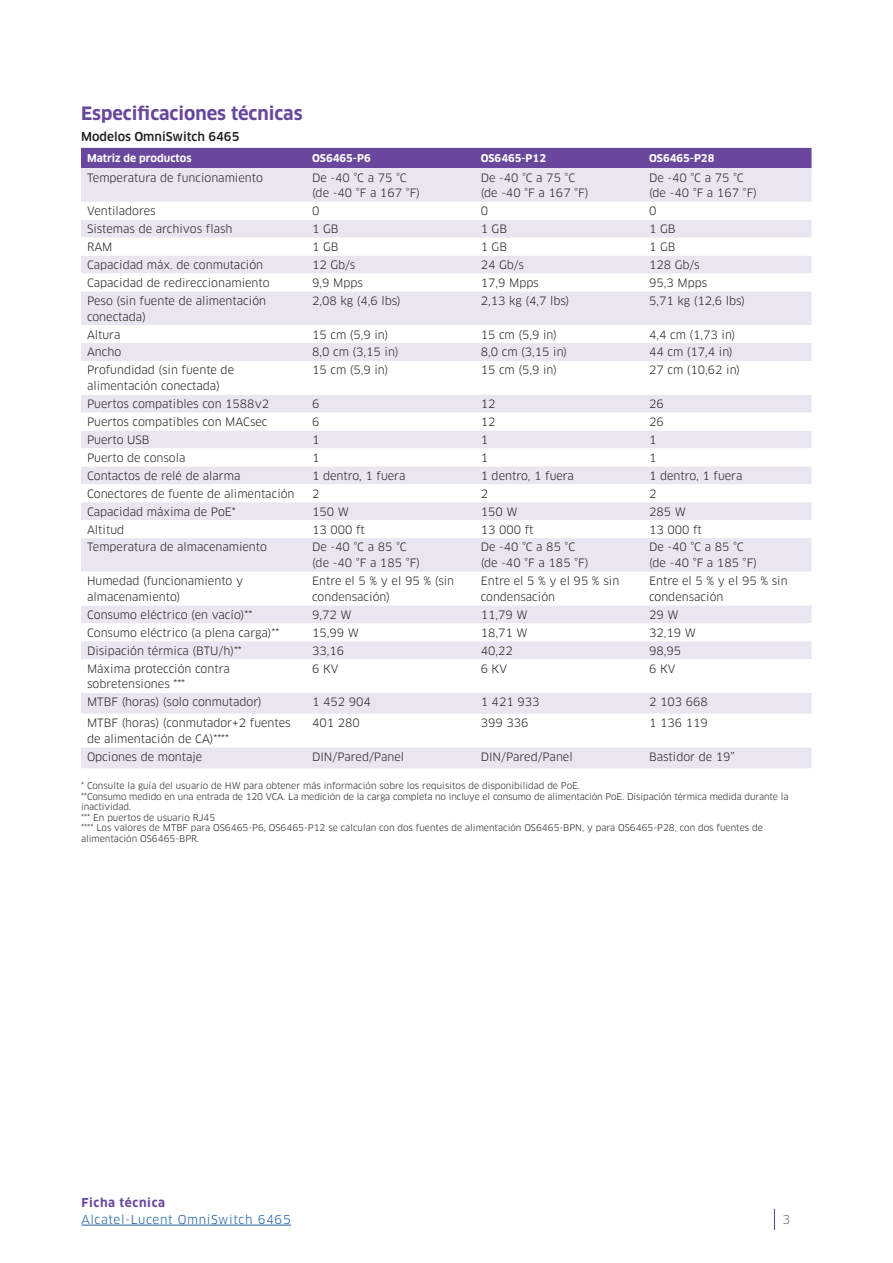
<style>
.page{position:relative;width:893px;height:1263px;background:#fff}
.page>*{position:absolute;margin:0;border:0;box-sizing:border-box;transform-origin:0 0}
.Head_1{font:700 18px "Clan OT";color:#69479c}
.t1{font:12px "Clan OT";letter-spacing:.05em;color:#175d9e}
.Table_Caption{font:500 12px "Clan OT";color:#231f20}
.t2{font:700 12px "Clan OT";letter-spacing:.05em;color:#69479c}
.t3{font:12px "Clan OT";color:#6c6d70}
.Table_body{font:11.25px/15.8px "Clan OT";color:#231f20}
.Table_head{font:700 10.5px "Clan OT";color:#fff}
.Note{font:9px/10.5px "Clan OT";color:#231f20}
</style>
<div class="page">
<svg style="left:774px;top:1209px;width:1px;height:21px"></svg>
<hr style="left:81px;top:1225px;width:210px;height:1px;background:#175d9e">
<div style="left:81px;top:148px;width:730px;height:20px;background:#69479c"></div>
<div style="left:81px;top:168px;width:730px;height:600px;background:#e9e5f1"></div>
<svg style="left:81px;top:202px;width:730px;height:545px"></svg>
<p class="Head_1" style="left:81px;top:103px;width:223px">Especificaciones técnicas</p>
<p class="Table_Caption" style="left:81px;top:130px;width:160px">Modelos OmniSwitch 6465</p>
<p class="Table_head" style="left:87px;top:152px;width:106px">Matriz de productos</p>
<p class="Table_head" style="left:312px;top:152px;width:60px">OS6465-P6</p>
<p class="Table_head" style="left:481px;top:152px;width:67px">OS6465-P12</p>
<p class="Table_head" style="left:649px;top:152px;width:67px">OS6465-P28</p>
<p class="Table_body" style="left:87px;top:169px;width:177px">Temperatura de funcionamiento</p>
<p class="Table_body" style="left:312px;top:169px;width:109px">De -40 °C a 75 °C (de -40 °F a 167 °F)</p>
<p class="Table_body" style="left:481px;top:169px;width:109px">De -40 °C a 75 °C (de -40 °F a 167 °F)</p>
<p class="Table_body" style="left:649px;top:169px;width:109px">De -40 °C a 75 °C (de -40 °F a 167 °F)</p>
<p class="Table_body" style="left:87px;top:203px;width:70px">Ventiladores</p>
<p class="Table_body" style="left:312px;top:203px;width:9px">0</p>
<p class="Table_body" style="left:481px;top:203px;width:9px">0</p>
<p class="Table_body" style="left:649px;top:203px;width:9px">0</p>
<p class="Table_body" style="left:87px;top:221px;width:147px">Sistemas de archivos flash</p>
<p class="Table_body" style="left:312px;top:221px;width:28px">1 GB</p>
<p class="Table_body" style="left:481px;top:221px;width:28px">1 GB</p>
<p class="Table_body" style="left:649px;top:221px;width:28px">1 GB</p>
<p class="Table_body" style="left:87px;top:239px;width:27px">RAM</p>
<p class="Table_body" style="left:312px;top:239px;width:28px">1 GB</p>
<p class="Table_body" style="left:481px;top:239px;width:28px">1 GB</p>
<p class="Table_body" style="left:649px;top:239px;width:28px">1 GB</p>
<p class="Table_body" style="left:87px;top:257px;width:178px">Capacidad máx. de conmutación</p>
<p class="Table_body" style="left:312px;top:257px;width:45px">12 Gb/s</p>
<p class="Table_body" style="left:481px;top:257px;width:45px">24 Gb/s</p>
<p class="Table_body" style="left:649px;top:257px;width:52px">128 Gb/s</p>
<p class="Table_body" style="left:87px;top:275px;width:184px">Capacidad de redireccionamiento</p>
<p class="Table_body" style="left:312px;top:275px;width:52px">9,9 Mpps</p>
<p class="Table_body" style="left:481px;top:275px;width:60px">17,9 Mpps</p>
<p class="Table_body" style="left:649px;top:275px;width:60px">95,3 Mpps</p>
<p class="Table_body" style="left:87px;top:293px;width:181px">Peso (sin fuente de alimentación conectada)</p>
<p class="Table_body" style="left:312px;top:293px;width:90px">2,08 kg (4,6 lbs)</p>
<p class="Table_body" style="left:481px;top:293px;width:90px">2,13 kg (4,7 lbs)</p>
<p class="Table_body" style="left:649px;top:293px;width:98px">5,71 kg (12,6 lbs)</p>
<p class="Table_body" style="left:87px;top:326px;width:35px">Altura</p>
<p class="Table_body" style="left:312px;top:326px;width:78px">15 cm (5,9 in)</p>
<p class="Table_body" style="left:481px;top:326px;width:78px">15 cm (5,9 in)</p>
<p class="Table_body" style="left:649px;top:326px;width:88px">4,4 cm (1,73 in)</p>
<p class="Table_body" style="left:87px;top:344px;width:36px">Ancho</p>
<p class="Table_body" style="left:312px;top:344px;width:88px">8,0 cm (3,15 in)</p>
<p class="Table_body" style="left:481px;top:344px;width:88px">8,0 cm (3,15 in)</p>
<p class="Table_body" style="left:649px;top:344px;width:85px">44 cm (17,4 in)</p>
<p class="Table_body" style="left:87px;top:362px;width:149px">Profundidad (sin fuente de alimentación conectada)</p>
<p class="Table_body" style="left:312px;top:362px;width:78px">15 cm (5,9 in)</p>
<p class="Table_body" style="left:481px;top:362px;width:78px">15 cm (5,9 in)</p>
<p class="Table_body" style="left:649px;top:362px;width:93px">27 cm (10,62 in)</p>
<p class="Table_body" style="left:87px;top:396px;width:184px">Puertos compatibles con 1588v2</p>
<p class="Table_body" style="left:312px;top:396px;width:9px">6</p>
<p class="Table_body" style="left:481px;top:396px;width:16px">12</p>
<p class="Table_body" style="left:649px;top:396px;width:16px">26</p>
<p class="Table_body" style="left:87px;top:414px;width:182px">Puertos compatibles con MACsec</p>
<p class="Table_body" style="left:312px;top:414px;width:9px">6</p>
<p class="Table_body" style="left:481px;top:414px;width:16px">12</p>
<p class="Table_body" style="left:649px;top:414px;width:16px">26</p>
<p class="Table_body" style="left:87px;top:432px;width:64px">Puerto USB</p>
<p class="Table_body" style="left:312px;top:432px;width:9px">1</p>
<p class="Table_body" style="left:481px;top:432px;width:9px">1</p>
<p class="Table_body" style="left:649px;top:432px;width:9px">1</p>
<p class="Table_body" style="left:87px;top:450px;width:100px">Puerto de consola</p>
<p class="Table_body" style="left:312px;top:450px;width:9px">1</p>
<p class="Table_body" style="left:481px;top:450px;width:9px">1</p>
<p class="Table_body" style="left:649px;top:450px;width:9px">1</p>
<p class="Table_body" style="left:87px;top:468px;width:155px">Contactos de relé de alarma</p>
<p class="Table_body" style="left:312px;top:468px;width:95px">1 dentro, 1 fuera</p>
<p class="Table_body" style="left:481px;top:468px;width:95px">1 dentro, 1 fuera</p>
<p class="Table_body" style="left:649px;top:468px;width:95px">1 dentro, 1 fuera</p>
<p class="Table_body" style="left:87px;top:486px;width:209px">Conectores de fuente de alimentación</p>
<p class="Table_body" style="left:312px;top:486px;width:9px">2</p>
<p class="Table_body" style="left:481px;top:486px;width:9px">2</p>
<p class="Table_body" style="left:649px;top:486px;width:9px">2</p>
<p class="Table_body" style="left:87px;top:504px;width:150px">Capacidad máxima de PoE*</p>
<p class="Table_body" style="left:312px;top:504px;width:38px">150 W</p>
<p class="Table_body" style="left:481px;top:504px;width:38px">150 W</p>
<p class="Table_body" style="left:649px;top:504px;width:38px">285 W</p>
<p class="Table_body" style="left:87px;top:521px;width:39px">Altitud</p>
<p class="Table_body" style="left:312px;top:521px;width:54px">13 000 ft</p>
<p class="Table_body" style="left:481px;top:521px;width:54px">13 000 ft</p>
<p class="Table_body" style="left:649px;top:521px;width:54px">13 000 ft</p>
<p class="Table_body" style="left:87px;top:539px;width:181px">Temperatura de almacenamiento</p>
<p class="Table_body" style="left:312px;top:539px;width:109px">De -40 °C a 85 °C (de -40 °F a 185 °F)</p>
<p class="Table_body" style="left:481px;top:539px;width:109px">De -40 °C a 85 °C (de -40 °F a 185 °F)</p>
<p class="Table_body" style="left:649px;top:539px;width:109px">De -40 °C a 85 °C (de -40 °F a 185 °F)</p>
<p class="Table_body" style="left:87px;top:573px;width:158px">Humedad (funcionamiento y almacenamiento)</p>
<p class="Table_body" style="left:312px;top:573px;width:144px">Entre el 5 % y el 95 % (sin condensación)</p>
<p class="Table_body" style="left:481px;top:573px;width:140px">Entre el 5 % y el 95 % sin condensación</p>
<p class="Table_body" style="left:649px;top:573px;width:140px">Entre el 5 % y el 95 % sin condensación</p>
<p class="Table_body" style="left:87px;top:607px;width:167px">Consumo eléctrico (en vacío)**</p>
<p class="Table_body" style="left:312px;top:607px;width:41px">9,72 W</p>
<p class="Table_body" style="left:481px;top:607px;width:48px">11,79 W</p>
<p class="Table_body" style="left:649px;top:607px;width:31px">29 W</p>
<p class="Table_body" style="left:87px;top:625px;width:194px">Consumo eléctrico (a plena carga)**</p>
<p class="Table_body" style="left:312px;top:625px;width:48px">15,99 W</p>
<p class="Table_body" style="left:481px;top:625px;width:48px">18,71 W</p>
<p class="Table_body" style="left:649px;top:625px;width:48px">32,19 W</p>
<p class="Table_body" style="left:87px;top:643px;width:156px">Disipación térmica (BTU/h)**</p>
<p class="Table_body" style="left:312px;top:643px;width:34px">33,16</p>
<p class="Table_body" style="left:481px;top:643px;width:34px">40,22</p>
<p class="Table_body" style="left:649px;top:643px;width:34px">98,95</p>
<p class="Table_body" style="left:87px;top:661px;width:144px">Máxima protección contra sobretensiones ***</p>
<p class="Table_body" style="left:312px;top:661px;width:28px">6 KV</p>
<p class="Table_body" style="left:481px;top:661px;width:28px">6 KV</p>
<p class="Table_body" style="left:649px;top:661px;width:28px">6 KV</p>
<p class="Table_body" style="left:87px;top:694px;width:176px">MTBF (horas) (solo conmutador)</p>
<p class="Table_body" style="left:312px;top:694px;width:60px">1 452 904</p>
<p class="Table_body" style="left:481px;top:694px;width:60px">1 421 933</p>
<p class="Table_body" style="left:649px;top:694px;width:60px">2 103 668</p>
<p class="Table_body" style="left:87px;top:715px;width:205px">MTBF (horas) (conmutador+2 fuentes de alimentación de CA)****</p>
<p class="Table_body" style="left:312px;top:715px;width:49px">401 280</p>
<p class="Table_body" style="left:481px;top:715px;width:49px">399 336</p>
<p class="Table_body" style="left:649px;top:715px;width:60px">1 136 119</p>
<p class="Table_body" style="left:87px;top:749px;width:117px">Opciones de montaje</p>
<p class="Table_body" style="left:312px;top:749px;width:94px">DIN/Pared/Panel</p>
<p class="Table_body" style="left:481px;top:749px;width:94px">DIN/Pared/Panel</p>
<p class="Table_body" style="left:649px;top:749px;width:87px">Bastidor de 19”</p>
<p class="Note" style="left:81px;top:781px;width:709px">* Consulte la guía del usuario de HW para obtener más información sobre los requisitos de disponibilidad de PoE.<br>**Consumo medido en una entrada de 120 VCA. La medición de la carga completa no incluye el consumo de alimentación PoE. Disipación térmica medida durante la inactividad.</p>
<p class="Note" style="left:81px;top:812px;width:136px">*** En puertos de usuario RJ45</p>
<p class="Note" style="left:81px;top:823px;width:683px">**** Los valores de MTBF para OS6465-P6, OS6465-P12 se calculan con dos fuentes de alimentación OS6465-BPN, y para OS6465-P28, con dos fuentes de alimentación OS6465-BPR.</p>
<p class="t2" style="left:81px;top:1196px;width:85px">Ficha técnica</p>
<p class="t1" style="left:81px;top:1212px;width:211px">Alcatel-Lucent OmniSwitch 6465</p>
<p class="t3" style="left:782px;top:1212px;width:9px">3</p>
</div>
